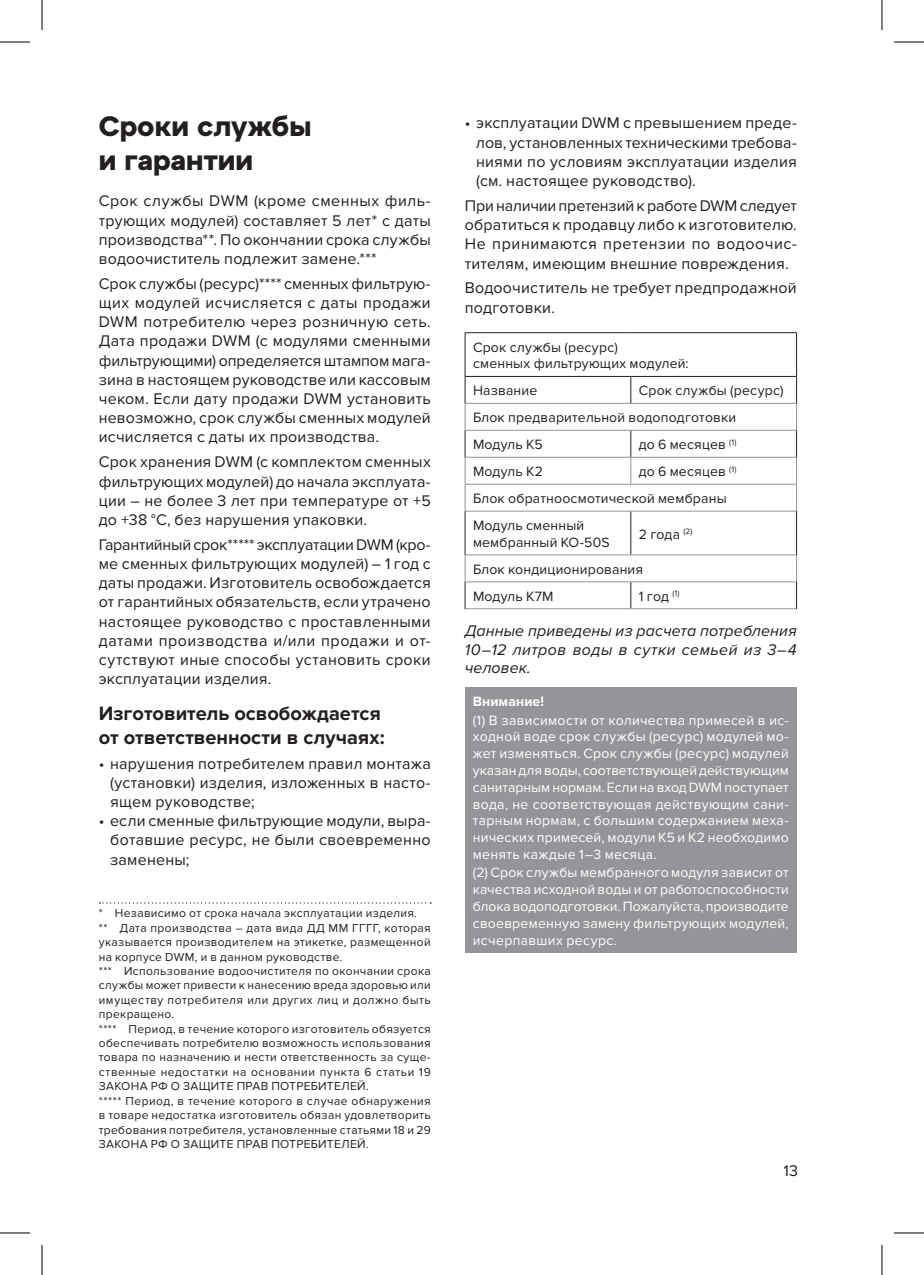
<style>
.page{position:relative;width:924px;height:1275px;background:#fff}
.page>*{position:absolute;margin:0;border:0;box-sizing:border-box;transform-origin:0 0}
.Заголовок_1{font:700 28px/33.6px "Atyp Text";color:#231f20}
.Заголовок_3{font:700 20px/24px "Proxima Nova";color:#231f20}
.text_a{font:16px/19.2px "Proxima Nova";letter-spacing:.015em;color:#231f20;text-align:justify}
.text_a-2{font:italic 16px/18.4px "Proxima Nova";letter-spacing:.015em;color:#231f20;text-align:justify}
.таблица{font:14px/16.8px "Proxima Nova";letter-spacing:.02em;color:#fff;text-align:justify}
.таблица-2{font:14px/16.8px "Proxima Nova";letter-spacing:.015em;color:#231f20}
.таблица-3{font:700 14px "Proxima Nova";letter-spacing:.005em;color:#fff}
.snoska{font:12px/14.4px "Proxima Nova";letter-spacing:.03em;color:#231f20;text-align:justify}
</style>
<div class="page">
<svg style="left:99px;top:902px;width:332px;height:1px"></svg>
<hr style="left:465px;top:332px;width:165px;height:1px;background:#231f20">
<hr style="left:464px;top:332px;width:1px;height:44px;background:#231f20">
<hr style="left:630px;top:332px;width:166px;height:1px;background:#231f20">
<hr style="left:795px;top:332px;width:1px;height:44px;background:#231f20">
<hr style="left:465px;top:376px;width:165px;height:1px;background:#231f20">
<svg style="left:630px;top:377px;width:1px;height:26px"></svg>
<hr style="left:630px;top:376px;width:166px;height:1px;background:#231f20">
<hr style="left:465px;top:403px;width:165px;height:1px;background:#939598">
<hr style="left:630px;top:403px;width:166px;height:1px;background:#939598">
<hr style="left:630px;top:511px;width:1px;height:43px;background:#231f20">
<svg style="left:630px;top:582px;width:1px;height:26px"></svg>
<hr style="left:465px;top:430px;width:165px;height:1px;background:#939598">
<hr style="left:630px;top:430px;width:166px;height:1px;background:#939598">
<hr style="left:465px;top:457px;width:165px;height:1px;background:#939598">
<hr style="left:630px;top:457px;width:166px;height:1px;background:#939598">
<svg style="left:630px;top:430px;width:1px;height:54px"></svg>
<hr style="left:465px;top:484px;width:165px;height:1px;background:#939598">
<hr style="left:630px;top:484px;width:166px;height:1px;background:#939598">
<hr style="left:465px;top:511px;width:165px;height:1px;background:#939598">
<hr style="left:630px;top:511px;width:166px;height:1px;background:#939598">
<hr style="left:465px;top:554px;width:165px;height:1px;background:#939598">
<hr style="left:630px;top:554px;width:166px;height:1px;background:#939598">
<hr style="left:465px;top:581px;width:165px;height:1px;background:#939598">
<hr style="left:465px;top:608px;width:165px;height:1px;background:#939598">
<hr style="left:630px;top:581px;width:166px;height:1px;background:#939598">
<hr style="left:630px;top:608px;width:166px;height:1px;background:#939598">
<svg style="left:464px;top:376px;width:1px;height:135px"></svg>
<hr style="left:464px;top:511px;width:1px;height:44px;background:#231f20">
<hr style="left:795px;top:511px;width:1px;height:44px;background:#231f20">
<svg style="left:464px;top:555px;width:1px;height:54px"></svg>
<div style="left:464px;top:687px;width:332px;height:265px;background:#939598"></div>
<hr style="left:0;top:42px;width:30px;height:1px;background:#000">
<hr style="left:893px;top:42px;width:30px;height:1px;background:#000">
<hr style="left:0;top:1232px;width:30px;height:1px;background:#000">
<hr style="left:893px;top:1232px;width:30px;height:1px;background:#000">
<hr style="left:42px;top:0;width:1px;height:30px;background:#000">
<hr style="left:42px;top:1245px;width:1px;height:30px;background:#000">
<hr style="left:881px;top:0;width:1px;height:30px;background:#000">
<hr style="left:881px;top:1245px;width:1px;height:30px;background:#000">
<p class="Заголовок_1" style="left:99px;top:108px;width:214px">Сроки службы и гарантии</p>
<p class="text_a" style="left:99px;top:192px;width:333px">Срок службы DWM (кроме сменных филь&shy;трующих модулей) составляет 5 лет* с даты производства**. По окончании срока службы водоочиститель подлежит замене.***</p>
<p class="text_a" style="left:99px;top:274px;width:333px">Срок службы (ресурс)**** сменных фильтрую&shy;щих модулей исчисляется с даты продажи DWM потребителю через розничную сеть.<br>Дата продажи DWM (с модулями сменными фильтрующими) определяется штампом мага&shy;зина в настоящем руководстве или кассовым чеком. Если дату продажи DWM установить невозможно, срок службы сменных модулей исчисляется с даты их производства.</p>
<p class="text_a" style="left:99px;top:452px;width:333px">Срок хранения DWM (с комплектом сменных фильтрующих модулей) до начала эксплуата&shy;ции – не более 3 лет при температуре от +5 до +38 °С, без нарушения упаковки.</p>
<p class="text_a" style="left:99px;top:535px;width:333px">Гарантийный срок***** эксплуатации DWM (кро&shy;ме сменных фильтрующих модулей) – 1 год с даты продажи. Изготовитель освобождается от гарантийных обязательств, если утрачено настоящее руководство с проставленными датами производства и/или продажи и от&shy;сутствуют иные способы установить сроки эксплуатации изделия.</p>
<p class="Заголовок_3" style="left:99px;top:701px;width:287px">Изготовитель освобождается от ответственности в случаях:</p>
<p class="text_a" style="left:110px;top:754px;width:322px;text-indent:-11px">• нарушения потребителем правил монтажа (установки) изделия, изложенных в насто&shy;ящем руководстве;</p>
<p class="text_a" style="left:110px;top:811px;width:322px;text-indent:-11px">• если сменные фильтрующие модули, выра&shy;ботавшие ресурс, не были своевременно заменены;</p>
<p class="snoska" style="left:99px;top:906px;width:319px">* Независимо от срока начала эксплуатации изделия.</p>
<p class="snoska" style="left:99px;top:921px;width:333px">** Дата производства – дата вида ДД ММ ГГГГ, которая указывается производителем на этикетке, размещенной на корпусе DWM, и в данном руководстве.</p>
<p class="snoska" style="left:99px;top:964px;width:333px">*** Использование водоочистителя по окончании срока службы может привести к нанесению вреда здоровью или имуществу потребителя или других лиц и должно быть прекращено.</p>
<p class="snoska" style="left:99px;top:1021px;width:333px">**** Период, в течение которого изготовитель обязуется обеспечивать потребителю возможность использования товара по назначению и нести ответственность за суще&shy;ственные недостатки на основании пункта 6 статьи 19<br>ЗАКОНА РФ О ЗАЩИТЕ ПРАВ ПОТРЕБИТЕЛЕЙ.</p>
<p class="snoska" style="left:99px;top:1093px;width:333px">***** Период, в течение которого в случае обнаружения в товаре недостатка изготовитель обязан удовлетворить требования потребителя, установленные статьями 18 и 29<br>ЗАКОНА РФ О ЗАЩИТЕ ПРАВ ПОТРЕБИТЕЛЕЙ.</p>
<p class="text_a" style="left:476px;top:114px;width:322px;text-indent:-11px">• эксплуатации DWM с превышением преде&shy;лов, установленных техническими требова&shy;ниями по условиям эксплуатации изделия (см. настоящее руководство).</p>
<p class="text_a" style="left:464px;top:196px;width:333px">При наличии претензий к работе DWM следует обратиться к продавцу либо к изготовителю.<br>Не принимаются претензии по водоочис&shy;тителям, имеющим внешние повреждения.</p>
<p class="text_a" style="left:464px;top:279px;width:333px">Водоочиститель не требует предпродажной подготовки.</p>
<p class="таблица-2" style="left:473px;top:339px;width:217px">Срок службы (ресурс)<br>сменных фильтрующих модулей:</p>
<p class="таблица-2" style="left:473px;top:382px;width:66px">Название</p>
<p class="таблица-2" style="left:638px;top:382px;width:146px">Срок службы (ресурс)</p>
<p class="таблица-2" style="left:473px;top:409px;width:265px">Блок предварительной водоподготовки</p>
<p class="таблица-2" style="left:473px;top:436px;width:71px">Модуль К5</p>
<p class="таблица-2" style="left:638px;top:436px;width:99px">до 6 месяцев <sup>(1)</sup></p>
<p class="таблица-2" style="left:473px;top:463px;width:72px">Модуль К2</p>
<p class="таблица-2" style="left:638px;top:463px;width:99px">до 6 месяцев <sup>(1)</sup></p>
<p class="таблица-2" style="left:473px;top:490px;width:255px">Блок обратноосмотической мембраны</p>
<p class="таблица-2" style="left:473px;top:517px;width:138px">Модуль cменный мембранный КО-50S</p>
<p class="таблица-2" style="left:638px;top:526px;width:55px">2 года <sup>(2)</sup></p>
<p class="таблица-2" style="left:473px;top:561px;width:171px">Блок кондиционирования</p>
<p class="таблица-2" style="left:473px;top:588px;width:82px">Модуль К7М</p>
<p class="таблица-2" style="left:638px;top:588px;width:42px">1 год <sup>(1)</sup></p>
<p class="text_a-2" style="left:464px;top:622px;width:333px">Данные приведены из расчета потребления 10–12 литров воды в сутки семьей из 3–4 человек.</p>
<p class="таблица-3" style="left:472px;top:693px;width:73px">Внимание!</p>
<p class="таблица" style="left:472px;top:711px;width:317px">(1) В зависимости от количества примесей в ис&shy;ходной воде срок службы (ресурс) модулей мо&shy;жет изменяться. Срок службы (ресурс) модулей указан для воды, соответствующей действующим санитарным нормам. Если на вход DWM поступает вода, не соответствующая действующим сани&shy;тарным нормам, с большим содержанием меха&shy;нических примесей, модули К5 и К2 необходимо менять каждые 1–3 месяца.</p>
<p class="таблица" style="left:472px;top:864px;width:317px">(2) Срок службы мембранного модуля зависит от качества исходной воды и от работоспособности блока водоподготовки. Пожалуйста, производите своевременную замену фильтрующих модулей, исчерпавших ресурс.</p>
<p class="text_a" style="left:783px;top:1161px;width:16px">13</p>
</div>
